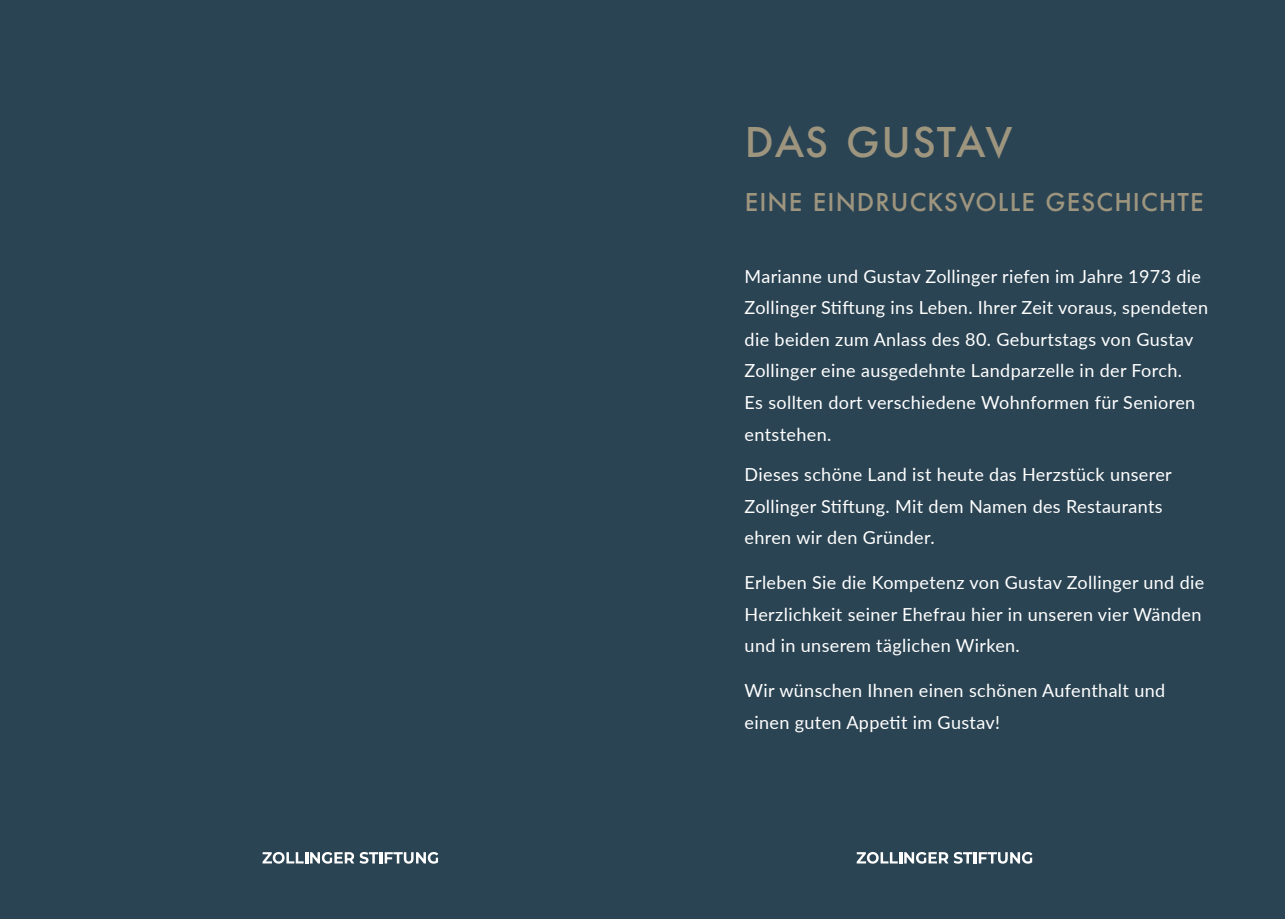
<style>
.page{position:relative;width:1285px;height:919px;background:#fff}
.page>*{position:absolute;margin:0;border:0;box-sizing:border-box;transform-origin:0 0}
.t1{font:500 45px "Futura PT";letter-spacing:.02em;color:#9e957f}
.t2{font:500 27px "Futura PT";letter-spacing:.04em;color:#9e957f}
.t3{font:18px/31.5px "Lato";letter-spacing:.02em;color:#fff}
</style>
<div class="page">
<div style="left:0;top:0;width:642px;height:918px;background:#2b4453"></div>
<div style="left:642px;top:0;width:642px;height:918px;background:#2b4453"></div>
<svg style="left:262px;top:852px;width:176px;height:11px"></svg>
<svg style="left:856px;top:852px;width:176px;height:11px"></svg>
<h1 class="t1" style="left:744px;top:115px;width:269px">DAS GUSTAV</h1>
<h2 class="t2" style="left:744px;top:186px;width:460px">EINE EINDRUCKSVOLLE GESCHICHTE</h2>
<p class="t3" style="left:744px;top:260px;width:465px">Marianne und Gustav Zollinger riefen im Jahre 1973 die Zollinger Stiftung ins Leben. Ihrer Zeit voraus, spendeten die beiden zum Anlass des 80. Geburtstags von Gustav Zollinger eine ausgedehnte Landparzelle in der Forch.<br>Es sollten dort verschiedene Wohnformen für Senioren entstehen.</p>
<p class="t3" style="left:744px;top:458px;width:428px">Dieses schöne Land ist heute das Herzstück unserer<br>Zollinger Stiftung. Mit dem Namen des Restaurants ehren wir den Gründer.</p>
<p class="t3" style="left:744px;top:566px;width:461px">Erleben Sie die Kompetenz von Gustav Zollinger und die<br>Herzlichkeit seiner Ehefrau hier in unseren vier Wänden und in unserem täglichen Wirken.</p>
<p class="t3" style="left:744px;top:674px;width:422px">Wir wünschen Ihnen einen schönen Aufenthalt und einen guten Appetit im Gustav!</p>
</div>
